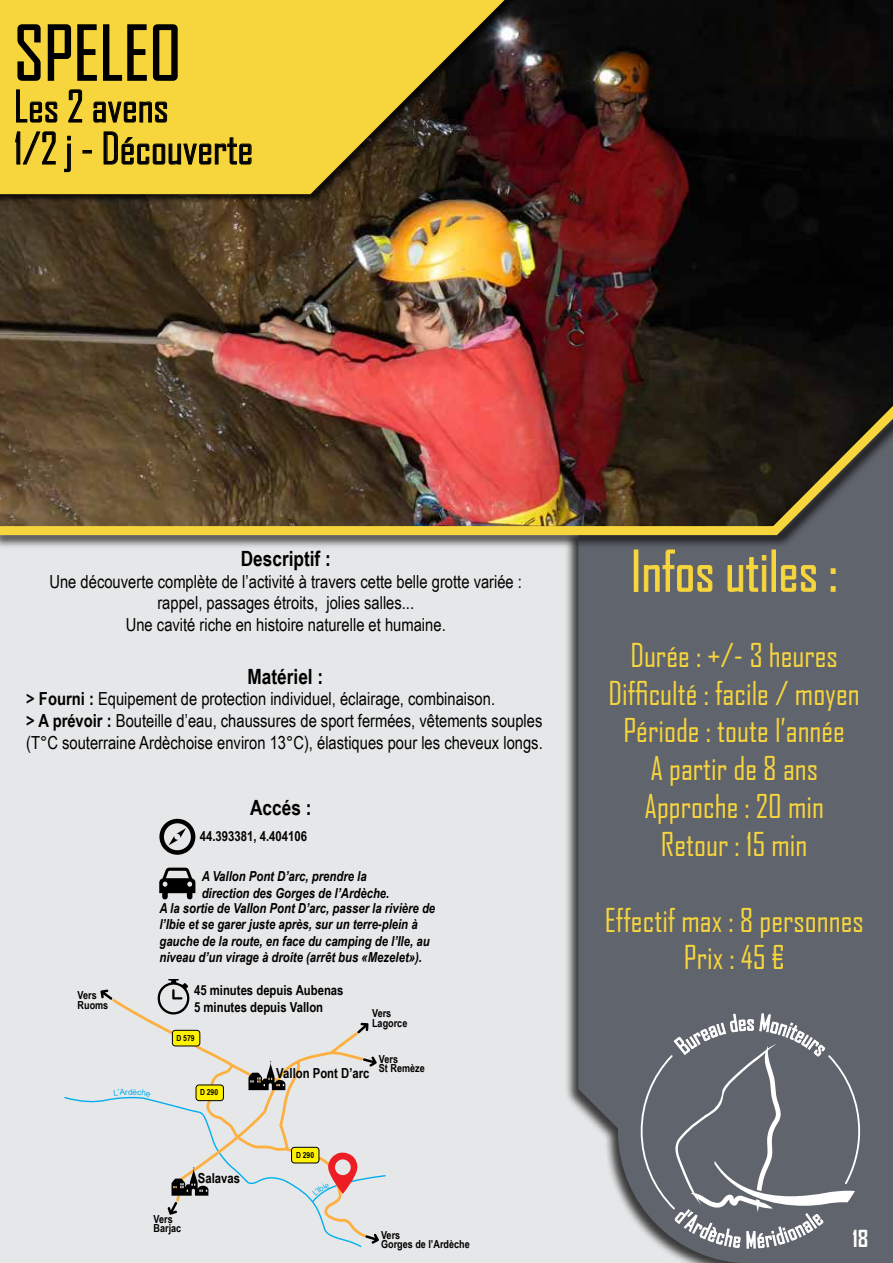
<style>
.page{position:relative;width:893px;height:1263px;background:#fff}
.page>*{position:absolute;margin:0;border:0;box-sizing:border-box;transform-origin:0 0}
.t1{font:72px "Agency FB";color:#000}
.t2{font:54px "Agency FB";color:#f7d53d}
.t3{font:42px/42px "Agency FB";color:#000}
.t4{font:31.5px/37.8px "Agency FB";color:#f7d53d;text-align:center}
.t5{font:700 22.5px "Agency FB";color:#fff}
.t6{font:700 21px "Arial Narrow";color:#000}
.t7{font:18px/21.6px "Arial Narrow";color:#000;text-align:center}
.t8{font:italic 700 13.8px/16.6px "Arial Narrow";color:#000}
.t9{font:700 13.8px/16.6px "Arial Narrow";color:#000}
.t10{font:700 11.1px/9.6px "Arial Narrow";color:#000}
.t11{font:700 8.25px "Arial Narrow";color:#000}
.t12{font:8.25px "Arial";color:#00aeef}
.s1{font-weight:700}
</style>
<div class="page">
<img style="left:0;top:0;width:893px;height:383px">
<div style="left:0;top:531px;width:893px;height:732px;background:#e6e7e8"></div>
<div style="left:564px;top:395px;width:329px;height:868px;background:#000;opacity:.75"></div>
<div style="left:578px;top:549px;width:315px;height:714px;background:#60646c"></div>
<svg style="left:641px;top:1007px;width:219px;height:256px"></svg>
<div style="left:0;top:0;width:536px;height:203px;background:#000;opacity:.75"></div>
<svg style="left:0;top:0;width:505px;height:194px;fill:#f7d53d"></svg>
<div style="left:0;top:391px;width:893px;height:158px;background:#000;opacity:.75"></div>
<img style="left:0;top:383px;width:893px;height:157px">
<svg style="left:159px;top:868px;width:36px;height:31px"></svg>
<svg style="left:159px;top:819px;width:36px;height:36px"></svg>
<svg style="left:16px;top:23px;width:163px;height:59px"></svg>
<svg style="left:16px;top:89px;width:42px;height:34px"></svg>
<svg style="left:68px;top:89px;width:14px;height:34px"></svg>
<svg style="left:93px;top:101px;width:74px;height:22px"></svg>
<svg style="left:15px;top:131px;width:41px;height:34px"></svg>
<svg style="left:64px;top:136px;width:7px;height:36px"></svg>
<svg style="left:83px;top:151px;width:8px;height:2px"></svg>
<svg style="left:103px;top:131px;width:149px;height:34px"></svg>
<div style="left:634px;top:550px;width:4px;height:42px;border:1px solid #f7d53d"></div>
<svg style="left:644px;top:549px;width:69px;height:43px"></svg>
<svg style="left:727px;top:555px;width:39px;height:37px"></svg>
<div style="left:762px;top:565px;width:4px;height:27px;border:1px solid #f7d53d"></div>
<div style="left:772px;top:550px;width:4px;height:42px;border:1px solid #f7d53d"></div>
<svg style="left:781px;top:565px;width:35px;height:27px"></svg>
<svg style="left:831px;top:568px;width:4px;height:6px"></svg>
<svg style="left:831px;top:586px;width:4px;height:6px"></svg>
<svg style="left:100px;top:979px;width:286px;height:265px"></svg>
<h1 class="t1" style="left:14px;top:23px;width:169px">SPELEO</h1>
<h3 class="t3" style="left:14px;top:88px;width:241px">Les 2 avens<br>1/2 j - Découverte</h3>
<p class="t6" style="left:241px;top:551px;width:91px">Descriptif :</p>
<p class="t7" style="left:49px;top:572px;width:474px">Une découverte complète de l’activité à travers cette belle grotte variée : rappel, passages étroits, jolies salles...<br>Une cavité riche en histoire naturelle et humaine.</p>
<p class="t6" style="left:248px;top:668px;width:77px">Matériel :</p>
<p class="t7" style="left:26px;top:690px;width:518px;text-align:left"><span class="s1">&gt; Fourni :</span> Equipement de protection individuel, éclairage, combinaison.<br><span class="s1">&gt; A prévoir :</span> Bouteille d’eau, chaussures de sport fermées, vêtements souples (T°C souterraine Ardèchoise environ 13°C), élastiques pour les cheveux longs.</p>
<p class="t10" style="left:78px;top:991px;width:32px">Vers<br>Ruoms</p>
<p class="t12" style="left:128px;top:1087px;width:6px">d</p>
<p class="t6" style="left:250px;top:799px;width:63px">Accés :</p>
<p class="t9" style="left:200px;top:829px;width:109px">44.393381, 4.404106</p>
<p class="t8" style="left:202px;top:869px;width:189px">A Vallon Pont D’arc, prendre la direction des Gorges de l’Ardèche.</p>
<p class="t8" style="left:159px;top:901px;width:277px">A la sortie de Vallon Pont D’arc, passer la rivière de l’Ibie et se garer juste après, sur un terre-plein à gauche de la route, en face du camping de l’Ile, au niveau d’un virage à droite (arrêt bus «Mezelet»).</p>
<p class="t9" style="left:194px;top:983px;width:151px">45 minutes depuis Aubenas<br>5 minutes depuis Vallon</p>
<p class="t10" style="left:372px;top:1009px;width:37px">Vers<br>Lagorce</p>
<p class="t11" style="left:176px;top:1035px;width:20px">D 579</p>
<p class="t11" style="left:200px;top:1089px;width:20px">D 290</p>
<p class="t9" style="left:276px;top:1066px;width:95px">Vallon Pont D’arc</p>
<p class="t10" style="left:379px;top:1055px;width:47px">Vers<br>St Remèze</p>
<p class="t10" style="left:154px;top:1215px;width:29px">Vers<br>Barjac</p>
<p class="t9" style="left:198px;top:1171px;width:44px">Salavas</p>
<p class="t11" style="left:296px;top:1152px;width:20px">D 290</p>
<p class="t10" style="left:381px;top:1231px;width:90px">Vers<br>Gorges de l’Ardèche</p>
<h2 class="t2" style="left:631px;top:548px;width:208px">Infos utiles :</h2>
<h3 class="t4" style="left:608px;top:638px;width:253px">Durée : +/- 3 heures<br>Difficulté : facile / moyen<br>Période : toute l’année<br>A partir de 8 ans<br>Approche : 20 min<br>Retour : 15 min</h3>
<h3 class="t4" style="left:605px;top:903px;width:260px">Effectif max : 8 personnes<br>Prix : 45 €</h3>
<p class="t5" style="left:853px;top:1226px;width:17px">18</p>
</div>
